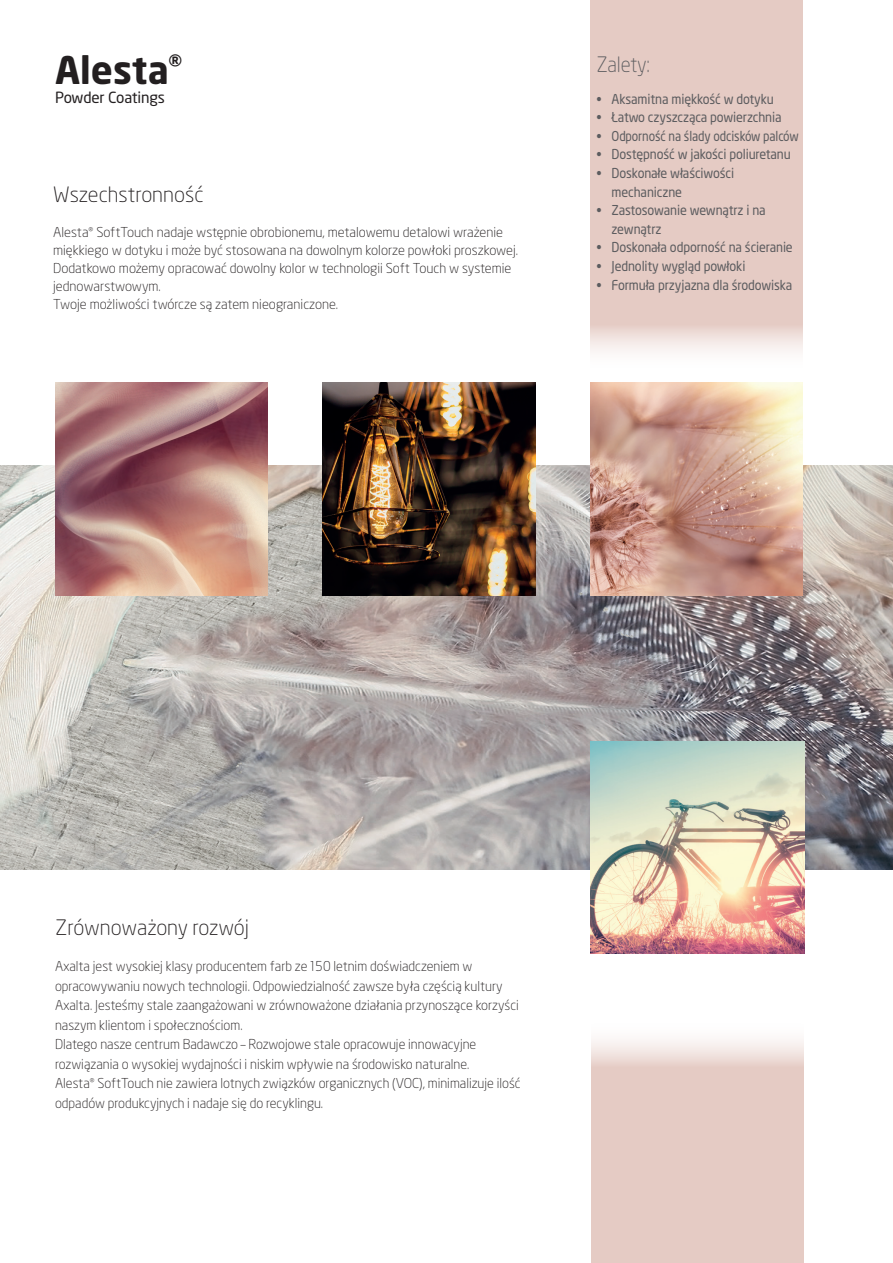
<style>
.page{position:relative;width:893px;height:1263px;background:#fff}
.page>*{position:absolute;margin:0;border:0;box-sizing:border-box;transform-origin:0 0}
.t1{font:700 37.65px "Neo Sans Pro";color:#231f20}
.t2{font:300 21px "Neo Sans Pro";color:#231f20}
.t3{font:300 21px "Neo Sans Pro";letter-spacing:-.01em;color:#5c5c5f;scale:.93 1}
.t4{font:15.3px "Neo Sans Pro";letter-spacing:-.01em;color:#231f20}
.t5{font:300 13.5px/19.5px "Neo Sans Pro";color:#231f20}
.t6{font:13.5px/18.6px "Neo Sans Pro";letter-spacing:-.01em;color:#5c5c5f;scale:.93 1}
</style>
<div class="page">
<div style="left:590px;top:0;width:213px;height:371px;background:#e5cbc4"></div>
<img style="left:0;top:466px;width:893px;height:404px">
<img style="left:55px;top:383px;width:213px;height:212px">
<img style="left:323px;top:383px;width:212px;height:212px">
<img style="left:590px;top:383px;width:213px;height:212px">
<svg style="left:591px;top:1040px;width:213px;height:223px;background:#e6cdc7"></svg>
<img style="left:591px;top:741px;width:213px;height:213px">
<h1 class="t1" style="left:55px;top:46px;width:128px">Alesta<sup>®</sup></h1>
<p class="t4" style="left:55px;top:88px;width:111px">Powder Coatings</p>
<h2 class="t2" style="left:53px;top:182px;width:152px">Wszechstronność</h2>
<p class="t5" style="left:53px;top:223px;width:466px;line-height:18px">Alesta<sup>®</sup> SoftTouch nadaje wstępnie obrobionemu, metalowemu detalowi wrażenie miękkiego w dotyku i może być stosowana na dowolnym kolorze powłoki proszkowej.<br>Dodatkowo możemy opracować dowolny kolor w technologii Soft Touch w systemie jednowarstwowym.<br>Twoje możliwości twórcze są zatem nieograniczone.</p>
<h2 class="t3" style="left:597px;top:52px;width:59px">Zalety:</h2>
<p class="t6" style="left:597px;top:89px;width:192px">• Aksamitna miękkość w dotyku</p>
<p class="t6" style="left:597px;top:108px;width:200px">• Łatwo czyszcząca powierzchnia</p>
<p class="t6" style="left:597px;top:126px;width:219px">• Odporność na ślady odcisków palców</p>
<p class="t6" style="left:597px;top:145px;width:210px">• Dostępność w jakości poliuretanu</p>
<p class="t6" style="left:612px;top:163px;width:133px;text-indent:-15px">• Doskonałe właściwości mechaniczne</p>
<p class="t6" style="left:612px;top:201px;width:167px;text-indent:-15px">• Zastosowanie wewnątrz i na zewnątrz</p>
<p class="t6" style="left:597px;top:238px;width:212px">• Doskonała odporność na ścieranie</p>
<p class="t6" style="left:597px;top:256px;width:162px">• Jednolity wygląd powłoki</p>
<p class="t6" style="left:597px;top:275px;width:212px">• Formuła przyjazna dla środowiska</p>
<h2 class="t2" style="left:55px;top:914px;width:195px">Zrównoważony rozwój</h2>
<p class="t5" style="left:55px;top:956px;width:467px">Axalta jest wysokiej klasy producentem farb ze 150 letnim doświadczeniem w opracowywaniu nowych technologii. Odpowiedzialność zawsze była częścią kultury Axalta. Jesteśmy stale zaangażowani w zrównoważone działania przynoszące korzyści naszym klientom i społecznościom.<br>Dlatego nasze centrum Badawczo – Rozwojowe stale opracowuje innowacyjne rozwiązania o wysokiej wydajności i niskim wpływie na środowisko naturalne.<br>Alesta<sup>®</sup> SoftTouch nie zawiera lotnych związków organicznych (VOC), minimalizuje ilość odpadów produkcyjnych i nadaje się do recyklingu.</p>
</div>
